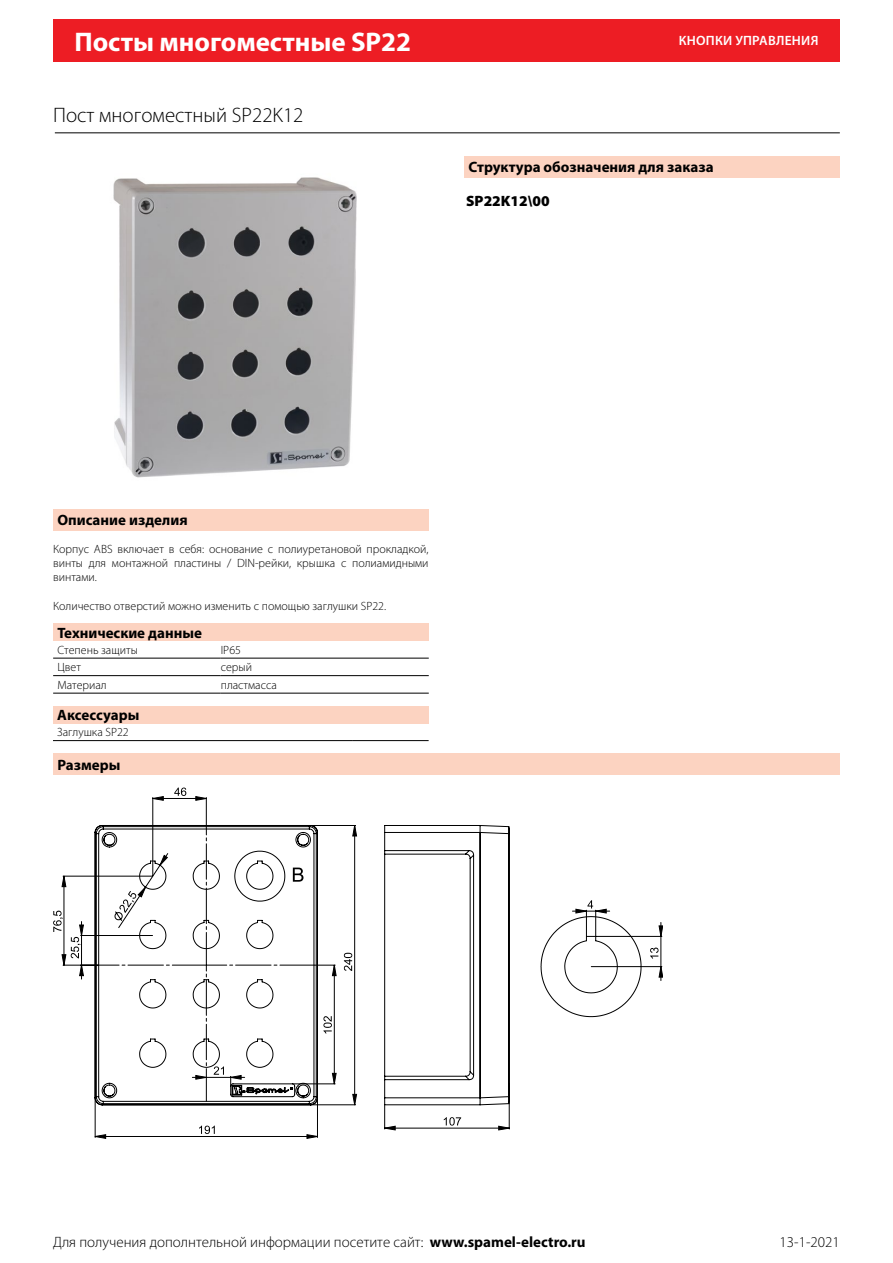
<style>
.page{position:relative;width:893px;height:1263px;background:#fff}
.page>*{position:absolute;margin:0;border:0;box-sizing:border-box;transform-origin:0 0}
.t1{font:700 27px "Myriad Pro";color:#fff}
.t2{font:300 21px "Myriad Pro";color:#000}
.t3{font:300 15px "Myriad Pro";color:#000}
.Überschrift{font:700 15px "Myriad Pro";color:#000}
.TS_Bestellschlüssel{font:900 15px "Myriad Pro";color:#000}
.t4{font:600 13.5px "Myriad Pro";letter-spacing:.02em;color:#fff}
.Text_normal_block{font:300 12px/14.4px "Myriad Pro";color:#000;text-align:justify}
.Tabellenkörper{font:300 12px "Myriad Pro";color:#000}
.s1{font-weight:700}
</style>
<div class="page">
<div style="left:53px;top:19px;width:787px;height:43px;background:#ed1d24"></div>
<img style="left:113px;top:177px;width:244px;height:301px">
<div style="left:53px;top:624px;width:376px;height:17px;background:#fcd3c1"></div>
<hr style="left:53px;top:658px;width:168px;height:1px;background:#000">
<hr style="left:221px;top:658px;width:208px;height:1px;background:#000">
<hr style="left:53px;top:675px;width:168px;height:1px;background:#000">
<hr style="left:221px;top:675px;width:208px;height:1px;background:#000">
<hr style="left:53px;top:693px;width:168px;height:1px;background:#000">
<hr style="left:221px;top:693px;width:208px;height:1px;background:#000">
<div style="left:464px;top:156px;width:376px;height:21px;background:#fcd3c1"></div>
<div style="left:53px;top:753px;width:787px;height:22px;background:#fcd3c1"></div>
<hr style="left:153px;top:797px;width:1px;height:79px;background:#000">
<hr style="left:206px;top:797px;width:1px;height:32px;background:#000">
<svg style="left:153px;top:787px;width:53px;height:13px"></svg>
<svg style="left:53px;top:875px;width:41px;height:105px"></svg>
<svg style="left:385px;top:1106px;width:125px;height:24px"></svg>
<svg style="left:95px;top:1125px;width:222px;height:13px"></svg>
<svg style="left:540px;top:900px;width:123px;height:118px"></svg>
<svg style="left:94px;top:824px;width:416px;height:282px"></svg>
<svg style="left:541px;top:916px;width:100px;height:101px"></svg>
<hr style="left:55px;top:132px;width:785px;height:1px;background:#000">
<div style="left:53px;top:509px;width:376px;height:21px;background:#fcd3c1"></div>
<div style="left:53px;top:706px;width:376px;height:17px;background:#fcd3c1"></div>
<hr style="left:53px;top:740px;width:299px;height:1px;background:#000">
<hr style="left:352px;top:740px;width:77px;height:1px;background:#000">
<h1 class="t1" style="left:74px;top:24px;width:338px">Посты многоместные SP22</h1>
<p class="t2" style="left:53px;top:104px;width:252px">Пост многоместный SP22K12</p>
<p class="t4" style="left:679px;top:32px;width:141px">КНОПКИ УПРАВЛЕНИЯ</p>
<p class="Überschrift" style="left:469px;top:158px;width:247px">Структура обозначения для заказа</p>
<p class="TS_Bestellschlüssel" style="left:466px;top:191px;width:85px">SP22K12\00</p>
<p class="Überschrift" style="left:57px;top:511px;width:132px">Описание изделия</p>
<p class="Text_normal_block" style="left:53px;top:542px;width:377px">Корпус ABS включает в себя: основание с полиуретановой прокладкой, винты для монтажной пластины / DIN-рейки, крышка с полиамидными винтами.</p>
<p class="Text_normal_block" style="left:53px;top:599px;width:335px">Количество отверстий можно изменить с помощью заглушки SP22.</p>
<p class="Überschrift" style="left:57px;top:623px;width:146px">Технические данные</p>
<p class="Tabellenkörper" style="left:57px;top:643px;width:82px">Степень защиты</p>
<p class="Tabellenkörper" style="left:221px;top:643px;width:22px">IP65</p>
<p class="Tabellenkörper" style="left:57px;top:661px;width:25px">Цвет</p>
<p class="Tabellenkörper" style="left:221px;top:661px;width:33px">серый</p>
<p class="Tabellenkörper" style="left:57px;top:678px;width:51px">Материал</p>
<p class="Tabellenkörper" style="left:221px;top:678px;width:58px">пластмасса</p>
<p class="Überschrift" style="left:57px;top:705px;width:84px">Аксессуары</p>
<p class="Tabellenkörper" style="left:57px;top:726px;width:73px">Заглушка SP22</p>
<p class="Überschrift" style="left:57px;top:755px;width:64px">Размеры</p>
<p class="t3" style="left:53px;top:1234px;width:534px">Для получения дополнтельной информации посетите сайт: <span class="s1">www.spamel-electro.ru</span></p>
<p class="t3" style="left:780px;top:1234px;width:62px">13-1-2021</p>
</div>
